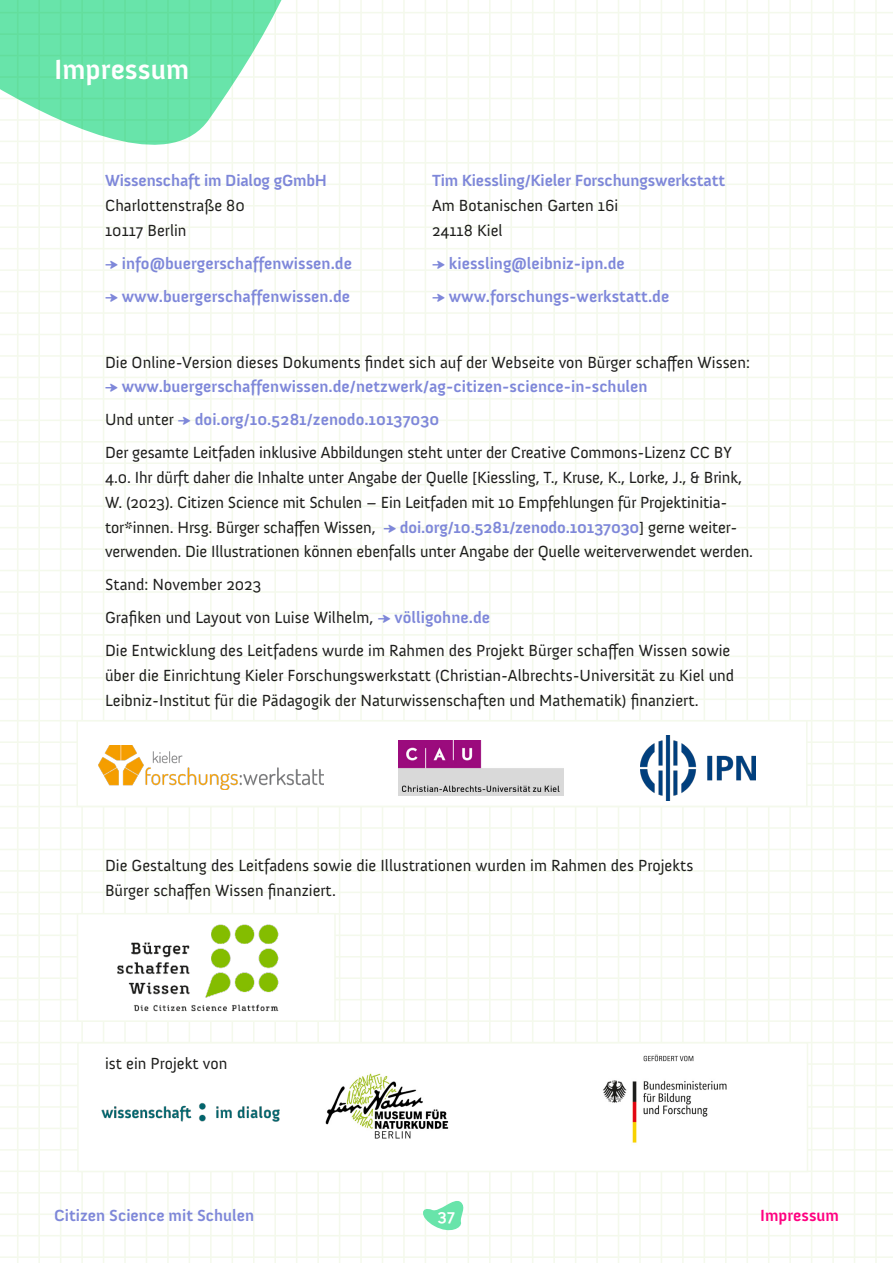
<style>
.page{position:relative;width:893px;height:1263px;background:#fff}
.page>*{position:absolute;margin:0;border:0;box-sizing:border-box;transform-origin:0 0}
.TITEL{font:700 28.35px "Anivers";color:#fff}
.FLIESSTEXT{font:16.5px/24.8px "Anivers";color:#1d1d1b}
.FLIESSTEXT-2{font:700 16.5px "Anivers";color:#7e87d9}
.t1{font:700 16.5px "Anivers";color:#ff0081}
.t2{font:700 16.5px "Anivers";color:#fff}
.s1{font-weight:400}
.s2{font-weight:700;color:#7e87d9}
.s3{font-weight:400;color:#1d1d1b}
.s4{color:#7e87d9}
</style>
<div class="page">
<hr style="left:17px;top:0;width:2px;height:1263px;background:#f4f9ec">
<hr style="left:38px;top:0;width:2px;height:1263px;background:#f4f9ec">
<hr style="left:60px;top:0;width:1px;height:1263px;background:#f4f9ec">
<hr style="left:81px;top:0;width:2px;height:1263px;background:#f4f9ec">
<hr style="left:103px;top:0;width:1px;height:1263px;background:#f4f9ec">
<hr style="left:124px;top:0;width:2px;height:1263px;background:#f4f9ec">
<hr style="left:146px;top:0;width:1px;height:1263px;background:#f4f9ec">
<hr style="left:167px;top:0;width:2px;height:1263px;background:#f4f9ec">
<hr style="left:189px;top:0;width:1px;height:1263px;background:#f4f9ec">
<hr style="left:210px;top:0;width:2px;height:1263px;background:#f4f9ec">
<hr style="left:232px;top:0;width:1px;height:1263px;background:#f4f9ec">
<hr style="left:253px;top:0;width:2px;height:1263px;background:#f4f9ec">
<hr style="left:274px;top:0;width:2px;height:1263px;background:#f4f9ec">
<hr style="left:296px;top:0;width:1px;height:1263px;background:#f4f9ec">
<hr style="left:317px;top:0;width:2px;height:1263px;background:#f4f9ec">
<hr style="left:339px;top:0;width:1px;height:1263px;background:#f4f9ec">
<hr style="left:360px;top:0;width:2px;height:1263px;background:#f4f9ec">
<hr style="left:382px;top:0;width:1px;height:1263px;background:#f4f9ec">
<hr style="left:403px;top:0;width:2px;height:1263px;background:#f4f9ec">
<hr style="left:425px;top:0;width:1px;height:1263px;background:#f4f9ec">
<hr style="left:446px;top:0;width:2px;height:1263px;background:#f4f9ec">
<hr style="left:468px;top:0;width:1px;height:1263px;background:#f4f9ec">
<hr style="left:489px;top:0;width:2px;height:1263px;background:#f4f9ec">
<hr style="left:510px;top:0;width:2px;height:1263px;background:#f4f9ec">
<hr style="left:532px;top:0;width:1px;height:1263px;background:#f4f9ec">
<hr style="left:553px;top:0;width:2px;height:1263px;background:#f4f9ec">
<hr style="left:575px;top:0;width:1px;height:1263px;background:#f4f9ec">
<hr style="left:596px;top:0;width:2px;height:1263px;background:#f4f9ec">
<hr style="left:618px;top:0;width:1px;height:1263px;background:#f4f9ec">
<hr style="left:639px;top:0;width:2px;height:1263px;background:#f4f9ec">
<hr style="left:661px;top:0;width:1px;height:1263px;background:#f4f9ec">
<hr style="left:682px;top:0;width:2px;height:1263px;background:#f4f9ec">
<hr style="left:704px;top:0;width:1px;height:1263px;background:#f4f9ec">
<hr style="left:725px;top:0;width:1px;height:1263px;background:#f4f9ec">
<hr style="left:746px;top:0;width:2px;height:1263px;background:#f4f9ec">
<hr style="left:768px;top:0;width:1px;height:1263px;background:#f4f9ec">
<hr style="left:789px;top:0;width:2px;height:1263px;background:#f4f9ec">
<hr style="left:811px;top:0;width:1px;height:1263px;background:#f4f9ec">
<hr style="left:832px;top:0;width:2px;height:1263px;background:#f4f9ec">
<hr style="left:854px;top:0;width:1px;height:1263px;background:#f4f9ec">
<hr style="left:875px;top:0;width:2px;height:1263px;background:#f4f9ec">
<hr style="left:0;top:12px;width:893px;height:1px;background:#f4f9ec">
<hr style="left:0;top:33px;width:893px;height:2px;background:#f4f9ec">
<hr style="left:0;top:55px;width:893px;height:1px;background:#f4f9ec">
<hr style="left:0;top:76px;width:893px;height:2px;background:#f4f9ec">
<hr style="left:0;top:98px;width:893px;height:1px;background:#f4f9ec">
<hr style="left:0;top:119px;width:893px;height:2px;background:#f4f9ec">
<hr style="left:0;top:141px;width:893px;height:1px;background:#f4f9ec">
<hr style="left:0;top:162px;width:893px;height:2px;background:#f4f9ec">
<hr style="left:0;top:184px;width:893px;height:1px;background:#f4f9ec">
<hr style="left:0;top:205px;width:893px;height:1px;background:#f4f9ec">
<hr style="left:0;top:226px;width:893px;height:2px;background:#f4f9ec">
<hr style="left:0;top:248px;width:893px;height:1px;background:#f4f9ec">
<hr style="left:0;top:269px;width:893px;height:2px;background:#f4f9ec">
<hr style="left:0;top:291px;width:893px;height:1px;background:#f4f9ec">
<hr style="left:0;top:312px;width:893px;height:2px;background:#f4f9ec">
<hr style="left:0;top:334px;width:893px;height:1px;background:#f4f9ec">
<hr style="left:0;top:355px;width:893px;height:2px;background:#f4f9ec">
<hr style="left:0;top:377px;width:893px;height:1px;background:#f4f9ec">
<hr style="left:0;top:398px;width:893px;height:2px;background:#f4f9ec">
<hr style="left:0;top:420px;width:893px;height:1px;background:#f4f9ec">
<hr style="left:0;top:441px;width:893px;height:1px;background:#f4f9ec">
<hr style="left:0;top:462px;width:893px;height:2px;background:#f4f9ec">
<hr style="left:0;top:484px;width:893px;height:1px;background:#f4f9ec">
<hr style="left:0;top:505px;width:893px;height:2px;background:#f4f9ec">
<hr style="left:0;top:527px;width:893px;height:1px;background:#f4f9ec">
<hr style="left:0;top:548px;width:893px;height:2px;background:#f4f9ec">
<hr style="left:0;top:570px;width:893px;height:1px;background:#f4f9ec">
<hr style="left:0;top:591px;width:893px;height:2px;background:#f4f9ec">
<hr style="left:0;top:613px;width:893px;height:1px;background:#f4f9ec">
<hr style="left:0;top:634px;width:893px;height:2px;background:#f4f9ec">
<hr style="left:0;top:656px;width:893px;height:1px;background:#f4f9ec">
<hr style="left:0;top:677px;width:893px;height:1px;background:#f4f9ec">
<hr style="left:0;top:698px;width:893px;height:2px;background:#f4f9ec">
<hr style="left:0;top:720px;width:893px;height:1px;background:#f4f9ec">
<hr style="left:0;top:741px;width:893px;height:2px;background:#f4f9ec">
<hr style="left:0;top:763px;width:893px;height:1px;background:#f4f9ec">
<hr style="left:0;top:784px;width:893px;height:2px;background:#f4f9ec">
<hr style="left:0;top:806px;width:893px;height:1px;background:#f4f9ec">
<hr style="left:0;top:827px;width:893px;height:2px;background:#f4f9ec">
<hr style="left:0;top:849px;width:893px;height:1px;background:#f4f9ec">
<hr style="left:0;top:870px;width:893px;height:2px;background:#f4f9ec">
<hr style="left:0;top:892px;width:893px;height:1px;background:#f4f9ec">
<hr style="left:0;top:913px;width:893px;height:1px;background:#f4f9ec">
<hr style="left:0;top:934px;width:893px;height:2px;background:#f4f9ec">
<hr style="left:0;top:956px;width:893px;height:1px;background:#f4f9ec">
<hr style="left:0;top:977px;width:893px;height:2px;background:#f4f9ec">
<hr style="left:0;top:999px;width:893px;height:1px;background:#f4f9ec">
<hr style="left:0;top:1020px;width:893px;height:2px;background:#f4f9ec">
<hr style="left:0;top:1042px;width:893px;height:1px;background:#f4f9ec">
<hr style="left:0;top:1063px;width:893px;height:2px;background:#f4f9ec">
<hr style="left:0;top:1085px;width:893px;height:1px;background:#f4f9ec">
<hr style="left:0;top:1106px;width:893px;height:2px;background:#f4f9ec">
<hr style="left:0;top:1128px;width:893px;height:1px;background:#f4f9ec">
<hr style="left:0;top:1149px;width:893px;height:1px;background:#f4f9ec">
<hr style="left:0;top:1170px;width:893px;height:2px;background:#f4f9ec">
<hr style="left:0;top:1192px;width:893px;height:1px;background:#f4f9ec">
<hr style="left:0;top:1213px;width:893px;height:2px;background:#f4f9ec">
<hr style="left:0;top:1235px;width:893px;height:1px;background:#f4f9ec">
<hr style="left:0;top:1256px;width:893px;height:2px;background:#f4f9ec">
<svg style="left:0;top:0;width:341px;height:207px"></svg>
<div style="left:77px;top:913px;width:259px;height:109px;background:#fff;border:2px solid #f4f9ec"></div>
<div style="left:77px;top:1042px;width:731px;height:130px;background:#fff;border:2px solid #f4f9ec"></div>
<img style="left:104px;top:914px;width:186px;height:106px">
<img style="left:101px;top:1102px;width:179px;height:20px">
<img style="left:325px;top:1073px;width:124px;height:66px">
<img style="left:585px;top:1044px;width:184px;height:127px">
<div style="left:76px;top:720px;width:731px;height:87px;background:#fff;border:2px solid #f4f9ec"></div>
<img style="left:641px;top:735px;width:115px;height:65px">
<img style="left:99px;top:746px;width:225px;height:44px">
<img style="left:399px;top:740px;width:164px;height:55px">
<svg style="left:423px;top:1201px;width:41px;height:30px"></svg>
<p class="TITEL" style="left:54px;top:54px;width:137px">Impressum</p>
<p class="FLIESSTEXT-2" style="left:105px;top:171px;width:224px">Wissenschaft im Dialog gGmbH</p>
<p class="FLIESSTEXT-2" style="left:432px;top:171px;width:295px">Tim Kiessling/Kieler Forschungswerkstatt</p>
<p class="FLIESSTEXT" style="left:105px;top:193px;width:141px">Charlottenstraße 80</p>
<p class="FLIESSTEXT" style="left:432px;top:193px;width:188px">Am Botanischen Garten 16i</p>
<p class="FLIESSTEXT" style="left:105px;top:218px;width:83px">10117 Berlin</p>
<p class="FLIESSTEXT" style="left:432px;top:218px;width:72px">24118 Kiel</p>
<p class="FLIESSTEXT-2" style="left:105px;top:254px;width:249px"><span class="s1">∂</span> info@buergerschaffenwissen.de</p>
<p class="FLIESSTEXT-2" style="left:432px;top:254px;width:194px"><span class="s1">∂</span> kiessling@leibniz-ipn.de</p>
<p class="FLIESSTEXT-2" style="left:105px;top:287px;width:247px"><span class="s1">∂</span> www.buergerschaffenwissen.de</p>
<p class="FLIESSTEXT-2" style="left:432px;top:287px;width:239px"><span class="s1">∂</span> www.forschungs-werkstatt.de</p>
<p class="FLIESSTEXT" style="left:105px;top:350px;width:646px">Die Online-Version dieses Dokuments findet sich auf der Webseite von Bürger schaffen Wissen: <span class="s2">∂ www.buergerschaffenwissen.de/netzwerk/ag-citizen-science-in-schulen</span></p>
<p class="FLIESSTEXT-2" style="left:105px;top:411px;width:336px"><span class="s3">Und unter</span> <span class="s1">∂</span> doi.org/10.5281/zenodo.10137030</p>
<p class="FLIESSTEXT" style="left:105px;top:441px;width:650px">Der gesamte Leitfaden inklusive Abbildungen steht unter der Creative Commons-Lizenz CC BY 4.0. Ihr dürft daher die Inhalte unter Angabe der Quelle [Kiessling, T., Kruse, K., Lorke, J., &amp; Brink, W. (2023). Citizen Science mit Schulen – Ein Leitfaden mit 10 Empfehlungen für Projektinitia&shy;tor*innen. Hrsg. Bürger schaffen Wissen, <span class="s2">∂ doi.org/10.5281/zenodo.10137030</span>] gerne weiter&shy;verwenden. Die Illustrationen können ebenfalls unter Angabe der Quelle weiterverwendet werden.</p>
<p class="FLIESSTEXT" style="left:105px;top:573px;width:158px">Stand: November 2023</p>
<p class="FLIESSTEXT" style="left:105px;top:606px;width:387px">Grafiken und Layout von Luise Wilhelm, <span class="s4">∂</span> <span class="s2">völligohne.de</span></p>
<p class="FLIESSTEXT" style="left:105px;top:639px;width:631px">Die Entwicklung des Leitfadens wurde im Rahmen des Projekt Bürger schaffen Wissen sowie über die Einrichtung Kieler Forschungswerkstatt (Christian-Albrechts-Universität zu Kiel und<br>Leibniz-Institut für die Pädagogik der Naturwissenschaften und Mathematik) finanziert.</p>
<p class="FLIESSTEXT" style="left:105px;top:853px;width:590px">Die Gestaltung des Leitfadens sowie die Illustrationen wurden im Rahmen des Projekts<br>Bürger schaffen Wissen finanziert.</p>
<p class="FLIESSTEXT" style="left:105px;top:1051px;width:124px">ist ein Projekt von</p>
<p class="FLIESSTEXT-2" style="left:54px;top:1207px;width:202px">Citizen Science mit Schulen</p>
<p class="t2" style="left:438px;top:1207px;width:19px">37</p>
<p class="t1" style="left:760px;top:1207px;width:80px">Impressum</p>
</div>
